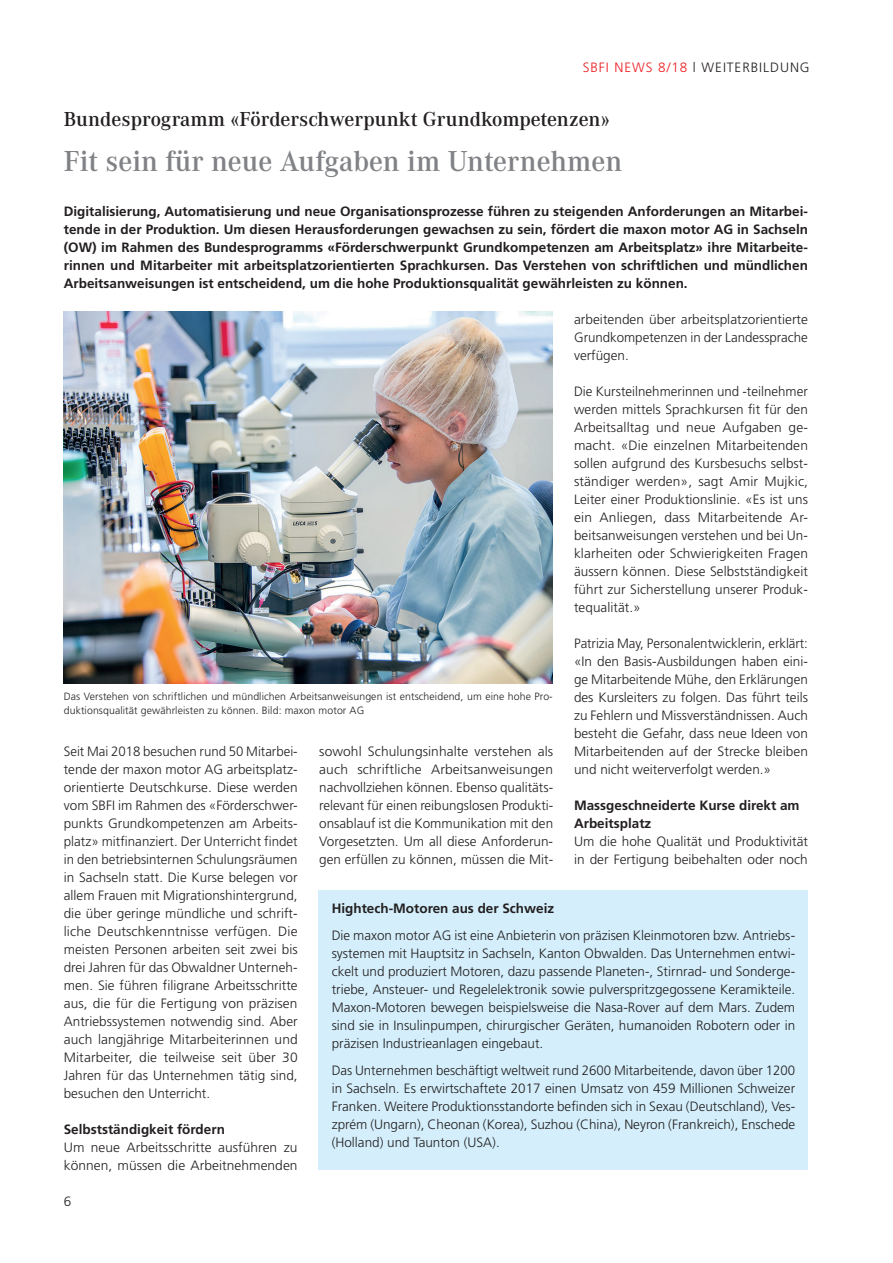
<style>
.page{position:relative;width:893px;height:1263px;background:#fff}
.page>*{position:absolute;margin:0;border:0;box-sizing:border-box;transform-origin:0 0}
.t1{font:30px "Corporate ATOT Dem";color:#808285}
.t2{font:21px "Corporate ATOT Dem";color:#231f20}
.t3{font:300 13.5px/18px "Frutiger LT Std";color:#231f20;text-align:justify}
.t4{font:700 13.5px/18px "Frutiger LT Std";color:#231f20;text-align:justify}
.t5{font:300 13.5px "Frutiger LT Std";letter-spacing:.07em;color:#231f20}
.t6{font:300 10.5px/13.5px "Frutiger LT Std";letter-spacing:.01em;color:#231f20}
.s1{color:#ee1d23}
</style>
<div class="page">
<img style="left:64px;top:312px;width:489px;height:371px">
<div style="left:319px;top:890px;width:489px;height:280px;background:#d4effb"></div>
<p class="t5" style="left:583px;top:60px;width:228px"><span class="s1">SBFI NEWS 8/18</span> l WEITERBILDUNG</p>
<h2 class="t2" style="left:64px;top:108px;width:547px">Bundesprogramm «Förderschwerpunkt Grundkompetenzen»</h2>
<h1 class="t1" style="left:64px;top:144px;width:560px">Fit sein für neue Aufgaben im Unternehmen</h1>
<p class="t4" style="left:64px;top:203px;width:746px">Digitalisierung, Automatisierung und neue Organisationsprozesse führen zu steigenden Anforderungen an Mitarbei&shy;tende in der Produktion. Um diesen Herausforderungen gewachsen zu sein, fördert die maxon motor AG in Sachseln (OW) im Rahmen des Bundesprogramms «Förderschwerpunkt Grundkompetenzen am Arbeitsplatz» ihre Mitarbeite&shy;rinnen und Mitarbeiter mit arbeitsplatzorientierten Sprachkursen. Das Verstehen von schriftlichen und mündlichen Arbeitsanweisungen ist entscheidend, um die hohe Produktionsqualität gewährleisten zu können.</p>
<p class="t3" style="left:574px;top:311px;width:235px">arbeitenden über arbeitsplatzorientierte Grundkompetenzen in der Landessprache verfügen.</p>
<p class="t3" style="left:574px;top:383px;width:235px">Die Kursteilnehmerinnen und -teilnehmer werden mittels Sprachkursen fit für den Arbeitsalltag und neue Aufgaben ge&shy;macht. «Die einzelnen Mitarbeitenden sollen aufgrund des Kursbesuchs selbst&shy;ständiger werden», sagt Amir Mujkic, Leiter einer Produktionslinie. «Es ist uns ein Anliegen, dass Mitarbeitende Ar&shy;beitsanweisungen verstehen und bei Un&shy;klarheiten oder Schwierigkeiten Fragen äussern können. Diese Selbstständigkeit führt zur Sicherstellung unserer Produk&shy;tequalität.»</p>
<p class="t3" style="left:574px;top:635px;width:235px">Patrizia May, Personalentwicklerin, erklärt: «In den Basis-Ausbildungen haben eini&shy;ge Mitarbeitende Mühe, den Erklärungen des Kursleiters zu folgen. Das führt teils zu Fehlern und Missverständnissen. Auch besteht die Gefahr, dass neue Ideen von Mitarbeitenden auf der Strecke bleiben und nicht weiterverfolgt werden.»</p>
<p class="t4" style="left:574px;top:796px;width:227px">Massgeschneiderte Kurse direkt am<br>Arbeitsplatz</p>
<p class="t3" style="left:574px;top:833px;width:236px">Um die hohe Qualität und Produktivität in der Fertigung beibehalten oder noch</p>
<p class="t6" style="left:64px;top:690px;width:490px">Das Verstehen von schriftlichen und mündlichen Arbeitsanweisungen ist entscheidend, um eine hohe Pro&shy;duktionsqualität gewährleisten zu können. Bild: maxon motor AG</p>
<p class="t3" style="left:64px;top:743px;width:236px">Seit Mai 2018 besuchen rund 50 Mitarbei&shy;tende der maxon motor AG arbeitsplatz&shy;orientierte Deutschkurse. Diese werden vom SBFI im Rahmen des «Förderschwer&shy;punkts Grundkompetenzen am Arbeits&shy;platz» mitfinanziert. Der Unterricht findet in den betriebsinternen Schulungsräumen in Sachseln statt. Die Kurse belegen vor allem Frauen mit Migrationshintergrund, die über geringe mündliche und schrift&shy;liche Deutschkenntnisse verfügen. Die meisten Personen arbeiten seit zwei bis drei Jahren für das Obwaldner Unterneh&shy;men. Sie führen filigrane Arbeitsschritte aus, die für die Fertigung von präzisen Antriebssystemen notwendig sind. Aber auch langjährige Mitarbeiterinnen und Mitarbeiter, die teilweise seit über 30<br>Jahren für das Unternehmen tätig sind, besuchen den Unterricht.</p>
<p class="t4" style="left:64px;top:1120px;width:163px">Selbstständigkeit fördern</p>
<p class="t3" style="left:64px;top:1139px;width:235px">Um neue Arbeitsschritte ausführen zu können, müssen die Arbeitnehmenden</p>
<p class="t3" style="left:319px;top:743px;width:235px">sowohl Schulungsinhalte verstehen als auch schriftliche Arbeitsanweisungen nachvollziehen können. Ebenso qualitäts&shy;relevant für einen reibungslosen Produkti&shy;onsablauf ist die Kommunikation mit den Vorgesetzten. Um all diese Anforderun&shy;gen erfüllen zu können, müssen die Mit-</p>
<p class="t4" style="left:332px;top:899px;width:224px">Hightech-Motoren aus der Schweiz</p>
<p class="t3" style="left:332px;top:926px;width:465px">Die maxon motor AG ist eine Anbieterin von präzisen Kleinmotoren bzw. Antriebs&shy;systemen mit Hauptsitz in Sachseln, Kanton Obwalden. Das Unternehmen entwi&shy;ckelt und produziert Motoren, dazu passende Planeten-, Stirnrad- und Sonderge&shy;triebe, Ansteuer- und Regelelektronik sowie pulverspritzgegossene Keramikteile.<br>Maxon-Motoren bewegen beispielsweise die Nasa-Rover auf dem Mars. Zudem sind sie in Insulinpumpen, chirurgischer Geräten, humanoiden Robotern oder in präzisen Industrieanlagen eingebaut.</p>
<p class="t3" style="left:332px;top:1061px;width:465px">Das Unternehmen beschäftigt weltweit rund 2600 Mitarbeitende, davon über 1200 in Sachseln. Es erwirtschaftete 2017 einen Umsatz von 459 Millionen Schweizer Franken. Weitere Produktionsstandorte befinden sich in Sexau (Deutschland), Ves&shy;zprém (Ungarn), Cheonan (Korea), Suzhou (China), Neyron (Frankreich), Enschede (Holland) und Taunton (USA).</p>
<p class="t3" style="left:64px;top:1193px;width:9px">6</p>
</div>
